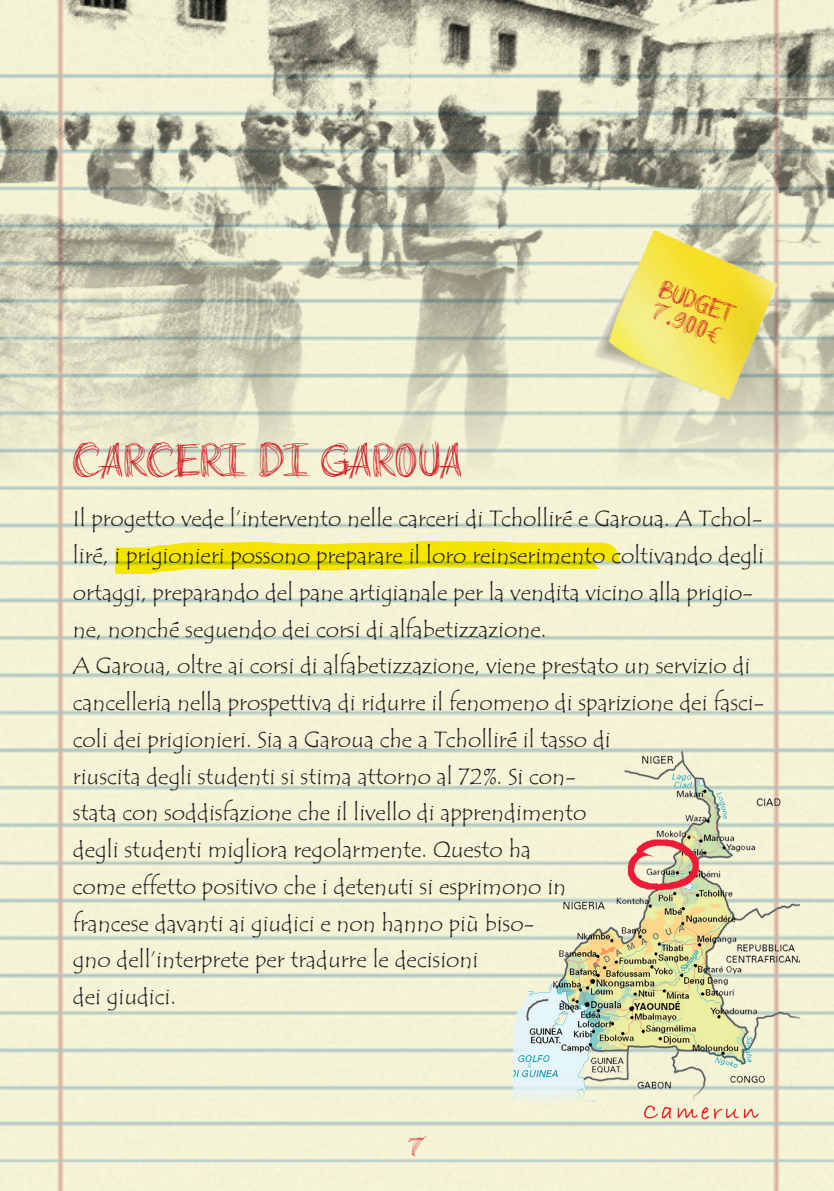
<style>
.page{position:relative;width:834px;height:1191px;background:#fff}
.page>*{position:absolute;margin:0;border:0;box-sizing:border-box;transform-origin:0 0}
.t1{font:35px "goaroundthebooks";color:#d1232a}
.t2{font:22.75px/36.8px "Tempus Sans ITC";color:#231f20}
.t3{font:21px "goaroundthebooks";color:#d1232a}
.t4{font:19.25px/23.1px "goaroundthebooks";color:#d1232a}
</style>
<div class="page">
<img style="left:0;top:480px;width:833px;height:711px">
<img style="left:0;top:0;width:833px;height:480px">
<img style="left:575px;top:200px;width:224px;height:222px">
<img style="left:513px;top:734px;width:286px;height:398px">
<svg style="left:114px;top:539px;width:506px;height:36px;background:#eee53d"></svg>
<h1 class="t1" style="left:73px;top:447px;width:391px">CARCERI DI GAROUA</h1>
<p class="t4" style="left:663px;top:279px;width:78px;rotate:21deg">Budget<br>7.900€</p>
<p class="t2" style="left:73px;top:501px;width:692px">Il progetto vede l’intervento nelle carceri di Tcholliré e Garoua. A Tchol&shy;liré, i prigionieri possono preparare il loro reinserimento coltivando degli ortaggi, preparando del pane artigianale per la vendita vicino alla prigio&shy;ne, nonché seguendo dei corsi di alfabetizzazione.<br>A Garoua, oltre ai corsi di alfabetizzazione, viene prestato un servizio di cancelleria nella prospettiva di ridurre il fenomeno di sparizione dei fasci&shy;coli dei prigionieri. Sia a Garoua che a Tcholliré il tasso di<br>riuscita degli studenti si stima attorno al 72%. Si con-<br>stata con soddisfazione che il livello di apprendimento<br>degli studenti migliora regolarmente. Questo ha<br>come effetto positivo che i detenuti si esprimono in<br>francese davanti ai giudici e non hanno più biso-<br>gno dell’interprete per tradurre le decisioni<br>dei giudici.</p>
<p class="t3" style="left:410px;top:1138px;width:15px">7</p>
</div>
